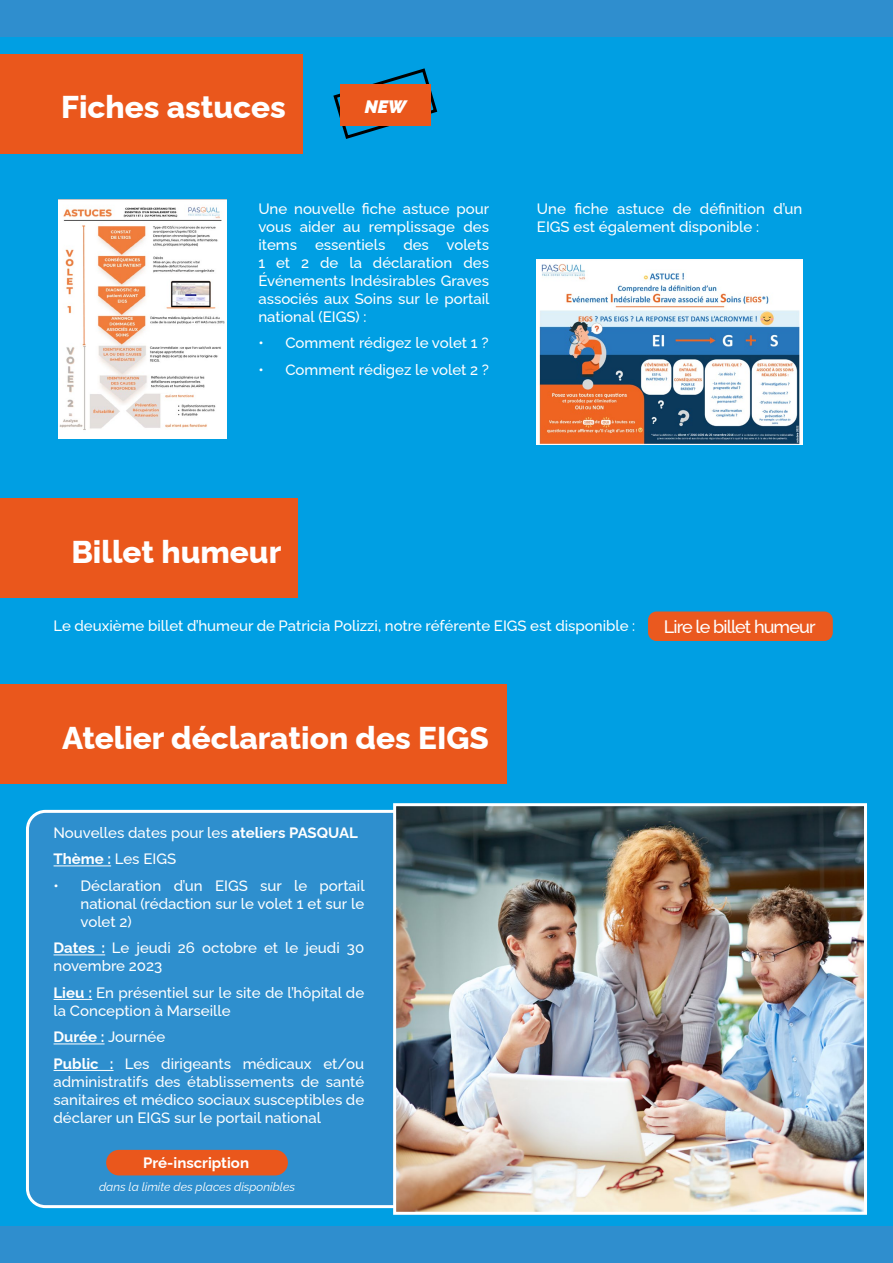
<style>
.page{position:relative;width:893px;height:1263px;background:#009fe3}
.page>*{position:absolute;margin:0;border:0;box-sizing:border-box;transform-origin:0 0}
.t1{font:800 31.5px "Raleway";color:#fff}
.t2{font:500 18px "Raleway";letter-spacing:-.05em;color:#fff}
.t3{font:italic 900 18px "Raleway";color:#fff}
.t4{font:500 15px/18px "Raleway";color:#fff}
.t5{font:700 15px "Raleway";color:#fff}
.t6{font:italic 12px "Raleway";color:#fff}
.s1{font-weight:700}
</style>
<div class="page">
<div style="left:0;top:1227px;width:893px;height:36px;background:#2f8ece"></div>
<div style="left:0;top:0;width:893px;height:36px;background:#2f8ece"></div>
<div style="left:0;top:54px;width:303px;height:99px;background:#ea571c"></div>
<svg style="left:333px;top:68px;width:105px;height:71px"></svg>
<div style="left:340px;top:85px;width:90px;height:41px;background:#ea571c"></div>
<img style="left:59px;top:199px;width:168px;height:240px">
<img style="left:537px;top:259px;width:265px;height:185px">
<div style="left:0;top:498px;width:298px;height:99px;background:#ea571c"></div>
<div style="left:648px;top:611px;width:185px;height:30px;background:#ea591f;border-radius:9px"></div>
<div style="left:0;top:685px;width:506px;height:99px;background:#ea571c"></div>
<div style="left:27px;top:811px;width:785px;height:395px;background:#2e8fce;border-radius:18px"></div>
<hr style="left:54px;top:865px;width:57px;height:1px;background:#fff">
<hr style="left:54px;top:954px;width:51px;height:1px;background:#fff">
<hr style="left:54px;top:999px;width:38px;height:1px;background:#fff">
<hr style="left:54px;top:1043px;width:51px;height:1px;background:#fff">
<hr style="left:54px;top:1070px;width:60px;height:1px;background:#fff">
<img style="left:397px;top:807px;width:466px;height:404px">
<div style="left:393px;top:803px;width:474px;height:412px;border:3px solid #fff"></div>
<div style="left:106px;top:1150px;width:182px;height:25px;background:#ea571c;border-radius:13px"></div>
<h1 class="t1" style="left:61px;top:82px;width:226px">Fiches astuces</h1>
<p class="t3" style="left:365px;top:93px;width:43px">NEW</p>
<p class="t4" style="left:258px;top:198px;width:233px;text-align:justify">Une nouvelle fiche astuce pour vous aider au remplissage des items essentiels des volets 1 et 2 de la déclaration des Événements Indésirables Graves associés aux Soins sur le portail national (EIGS) :</p>
<p class="t4" style="left:258px;top:332px;width:232px">• Comment rédigez le volet 1 ?</p>
<p class="t4" style="left:258px;top:359px;width:232px">• Comment rédigez le volet 2 ?</p>
<p class="t4" style="left:537px;top:198px;width:267px">Une fiche astuce de définition d’un<br>EIGS est également disponible :</p>
<h1 class="t1" style="left:71px;top:526px;width:211px">Billet humeur</h1>
<p class="t4" style="left:53px;top:615px;width:583px">Le deuxième billet d’humeur de Patricia Polizzi, notre référente EIGS est disponible :</p>
<p class="t2" style="left:664px;top:612px;width:153px">Lire le billet humeur</p>
<h1 class="t1" style="left:62px;top:713px;width:428px">Atelier déclaration des EIGS</h1>
<p class="t4" style="left:54px;top:818px;width:306px;line-height:26.5px">Nouvelles dates pour les <span class="s1">ateliers PASQUAL<br>Thème :</span> Les EIGS</p>
<p class="t4" style="left:81px;top:875px;width:286px;text-align:justify;text-indent:-27px">• Déclaration d’un EIGS sur le portail national (rédaction sur le volet 1 et sur le volet 2)</p>
<p class="t4" style="left:54px;top:937px;width:312px"><span class="s1">Dates :</span> Le jeudi 26 octobre et le jeudi 30 novembre 2023</p>
<p class="t4" style="left:54px;top:982px;width:312px"><span class="s1">Lieu :</span> En présentiel sur le site de l’hôpital de la Conception à Marseille</p>
<p class="t4" style="left:54px;top:1022px;width:312px;line-height:26.5px"><span class="s1">Durée :</span> Journée<br><span class="s1">Public :</span> Les dirigeants médicaux et/ou</p>
<p class="t4" style="left:54px;top:1071px;width:312px;text-align:justify">administratifs des établissements de santé sanitaires et médico sociaux susceptibles de déclarer un EIGS sur le portail national</p>
<p class="t5" style="left:143px;top:1151px;width:107px">Pré-inscription</p>
<p class="t6" style="left:99px;top:1177px;width:198px">dans la limite des places disponibles</p>
</div>
